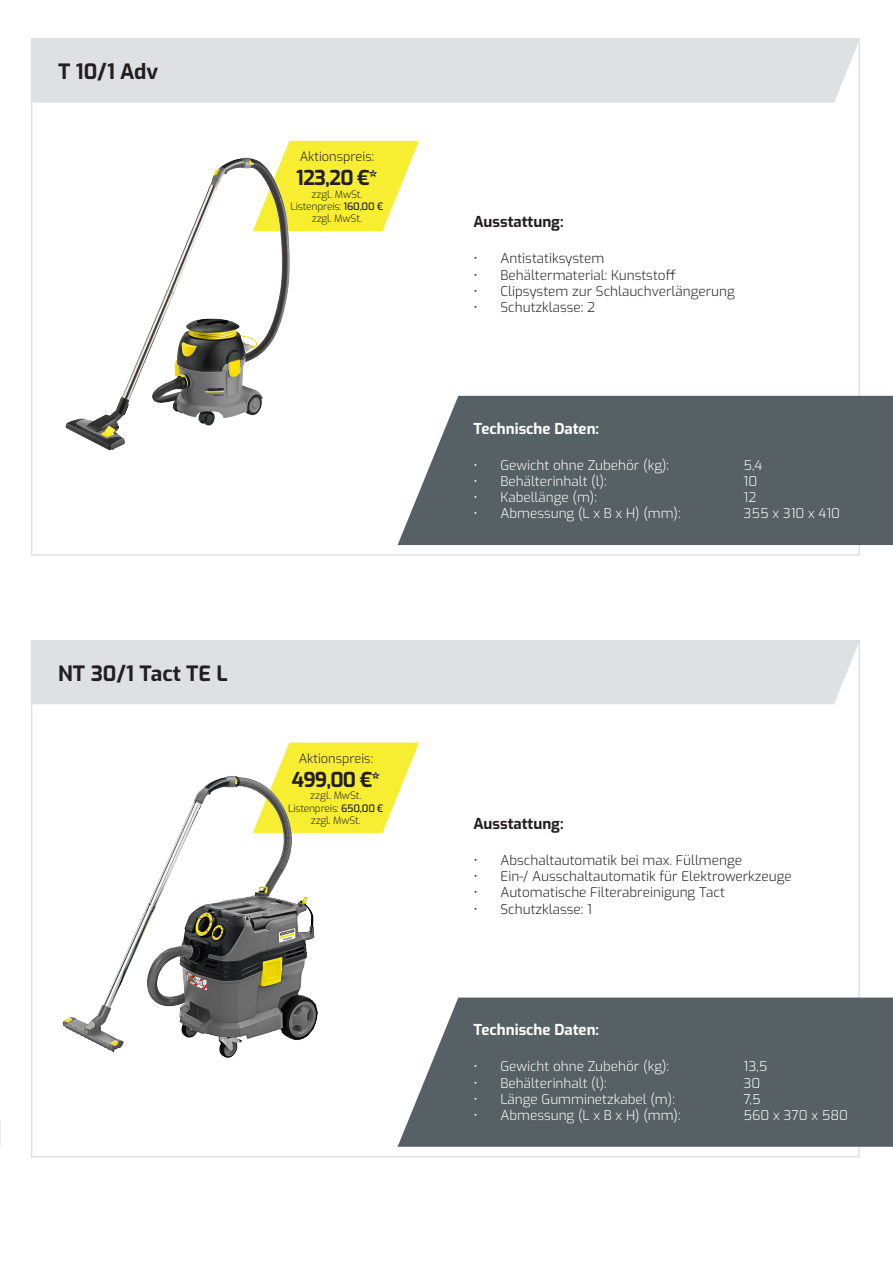
<style>
.page{position:relative;width:893px;height:1280px;background:#fff}
.page>*{position:absolute;margin:0;border:0;box-sizing:border-box;transform-origin:0 0}
.t1{font:700 21px "Exo";color:#231f20}
.t2{font:700 20.4px "Exo";letter-spacing:-.04em;color:#231f20}
.t3{font:700 15px "Exo";color:#fff}
.t4{font:700 15px "Exo";color:#231f20}
.t5{font:300 13.5px "Exo";color:#231f20}
.t6{font:300 13.5px "Exo";color:#fff}
.t7{font:300 12.75px "Exo";color:#231f20}
.t8{font:300 10.2px "Exo";letter-spacing:-.02em;color:#231f20}
.t9{font:300 10.2px "Exo";color:#231f20}
.s1{font-weight:500}
</style>
<div class="page">
<svg style="left:281px;top:742px;width:138px;height:91px"></svg>
<svg style="left:308px;top:141px;width:111px;height:90px"></svg>
<div style="left:31px;top:38px;width:829px;height:65px;background:#dfe0e3"></div>
<div style="left:31px;top:640px;width:829px;height:64px;background:#dfe0e3"></div>
<img style="left:62px;top:763px;width:269px;height:295px">
<img style="left:65px;top:141px;width:243px;height:310px">
<div style="left:398px;top:396px;width:495px;height:149px;background:#576065"></div>
<svg style="left:398px;top:997px;width:495px;height:150px;fill:#576065"></svg>
<p class="t1" style="left:58px;top:56px;width:102px">T 10/1 Adv</p>
<p class="t7" style="left:300px;top:147px;width:76px">Aktionspreis:</p>
<p class="t2" style="left:296px;top:163px;width:83px">123,20 €*</p>
<p class="t9" style="left:311px;top:187px;width:53px">zzgl. MwSt.</p>
<p class="t8" style="left:291px;top:199px;width:94px">Listenpreis: <span class="s1">160,00 €</span></p>
<p class="t8" style="left:312px;top:211px;width:52px">zzgl. MwSt.</p>
<p class="t1" style="left:58px;top:658px;width:171px">NT 30/1 Tact TE L</p>
<p class="t7" style="left:299px;top:749px;width:76px">Aktionspreis:</p>
<p class="t2" style="left:292px;top:765px;width:90px">499,00 €*</p>
<p class="t9" style="left:310px;top:788px;width:53px">zzgl. MwSt.</p>
<p class="t8" style="left:288px;top:800px;width:97px">Listenpreis: <span class="s1">650,00 €</span></p>
<p class="t8" style="left:311px;top:813px;width:52px">zzgl. MwSt.</p>
<p class="t4" style="left:473px;top:211px;width:92px">Ausstattung:</p>
<p class="t5" style="left:473px;top:249px;width:132px">• Antistatiksystem</p>
<p class="t5" style="left:473px;top:265px;width:204px">• Behältermaterial: Kunststoff</p>
<p class="t5" style="left:473px;top:281px;width:263px">• Clipsystem zur Schlauchverlängerung</p>
<p class="t5" style="left:473px;top:297px;width:123px">• Schutzklasse: 2</p>
<p class="t3" style="left:473px;top:417px;width:127px">Technische Daten:</p>
<p class="t6" style="left:473px;top:455px;width:197px">• Gewicht ohne Zubehör (kg):</p>
<p class="t6" style="left:743px;top:455px;width:20px">5,4</p>
<p class="t6" style="left:473px;top:471px;width:135px">• Behälterinhalt (l):</p>
<p class="t6" style="left:743px;top:471px;width:15px">10</p>
<p class="t6" style="left:473px;top:487px;width:125px">• Kabellänge (m):</p>
<p class="t6" style="left:743px;top:487px;width:14px">12</p>
<p class="t6" style="left:473px;top:504px;width:209px">• Abmessung (L x B x H) (mm):</p>
<p class="t6" style="left:743px;top:504px;width:98px">355 x 310 x 410</p>
<p class="t4" style="left:473px;top:813px;width:92px">Ausstattung:</p>
<p class="t5" style="left:473px;top:850px;width:270px">• Abschaltautomatik bei max. Füllmenge</p>
<p class="t5" style="left:473px;top:867px;width:320px">• Ein-/ Ausschaltautomatik für Elektrowerkzeuge</p>
<p class="t5" style="left:473px;top:883px;width:253px">• Automatische Filterabreinigung Tact</p>
<p class="t5" style="left:473px;top:899px;width:120px">• Schutzklasse: 1</p>
<p class="t3" style="left:473px;top:1019px;width:127px">Technische Daten:</p>
<p class="t6" style="left:473px;top:1057px;width:197px">• Gewicht ohne Zubehör (kg):</p>
<p class="t6" style="left:743px;top:1057px;width:25px">13,5</p>
<p class="t6" style="left:473px;top:1073px;width:135px">• Behälterinhalt (l):</p>
<p class="t6" style="left:743px;top:1073px;width:18px">30</p>
<p class="t6" style="left:473px;top:1089px;width:203px">• Länge Gumminetzkabel (m):</p>
<p class="t6" style="left:743px;top:1089px;width:19px">7,5</p>
<p class="t6" style="left:473px;top:1105px;width:209px">• Abmessung (L x B x H) (mm):</p>
<p class="t6" style="left:743px;top:1105px;width:106px">560 x 370 x 580</p>
</div>
